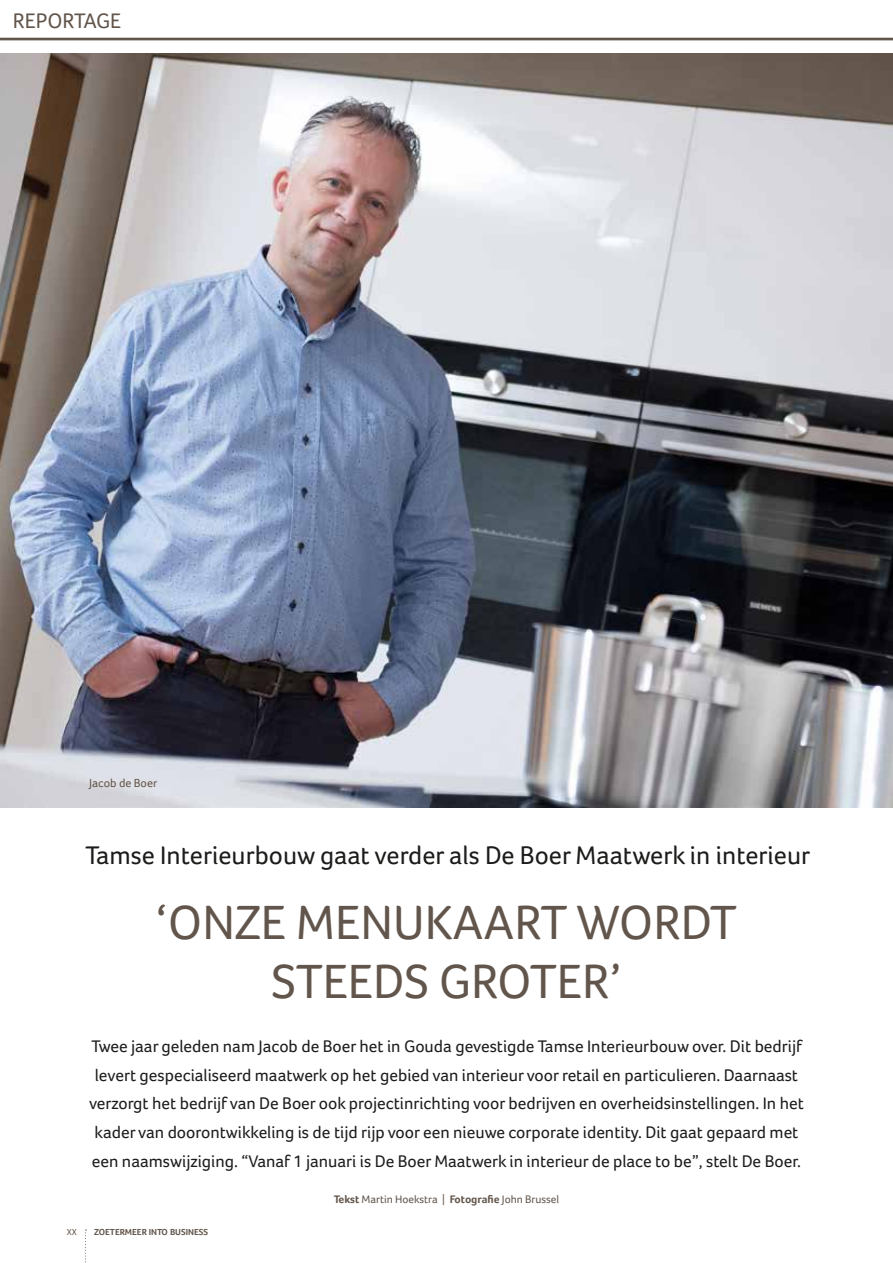
<style>
.page{position:relative;width:893px;height:1263px;background:#fff}
.page>*{position:absolute;margin:0;border:0;box-sizing:border-box;transform-origin:0 0}
.t1{font:49.5px/59.4px "Foco";color:#62554b;text-align:center}
.t2{font:26.25px "Foco";color:#1c1c1b}
.t3{font:21.6px "Foco";color:#62554b}
.t4{font:17.25px/28.8px "Foco";color:#1c1c1b;text-align:center}
.t5{font:12px "Foco";color:#62554b}
.t6{font:11.25px "Foco";color:#62554b}
.t7{font:700 9px "Foco";color:#62554b}
.t8{font:9px "Foco";color:#62554b}
.s1{font-weight:700}
</style>
<div class="page">
<img style="left:0;top:53px;width:893px;height:755px">
<svg style="left:85px;top:1229px;width:1px;height:34px"></svg>
<hr style="left:0;top:38px;width:893px;height:2px;background:#62554b">
<hr style="left:892px;top:53px;width:1px;height:351px;background:#62554b">
<p class="t3" style="left:13px;top:8px;width:63px">REPORTAGE</p>
<p class="t5" style="left:89px;top:776px;width:69px">Jacob de Boer</p>
<h2 class="t2" style="left:85px;top:840px;width:726px">Tamse Interieurbouw gaat verder als De Boer Maatwerk in interieur</h2>
<h1 class="t1" style="left:156px;top:892px;width:583px">‘Onze menukaart wo rdt steeds groter’</h1>
<p class="t4" style="left:89px;top:1031px;width:716px">Twee jaar geleden nam Jacob de Boer het in Gouda gevestigde Tamse Interieurbouw over. Dit bedrijf levert gespecialiseerd maatwerk op het gebied van interieur voor retail en particulieren. Daarnaast verzorgt het bedrijf van De Boer ook projectinrichting voor bedrijven en overheidsinstellingen. In het kader van doorontwikkeling is de tijd rijp voor een nieuwe corporate identity. Dit gaat gepaard met een naamswijziging. “Vanaf 1 januari is De Boer Maatwerk in interieur de place to be”, stelt De Boer.</p>
<p class="t8" style="left:67px;top:1227px;width:12px">XX</p>
<p class="t7" style="left:94px;top:1227px;width:115px">ZOETERMEER INTO BUSINESS</p>
<p class="t6" style="left:334px;top:1192px;width:227px"><span class="s1">Tekst</span> Martin Hoekstra | <span class="s1">Fotografie</span> John Brussel</p>
</div>
